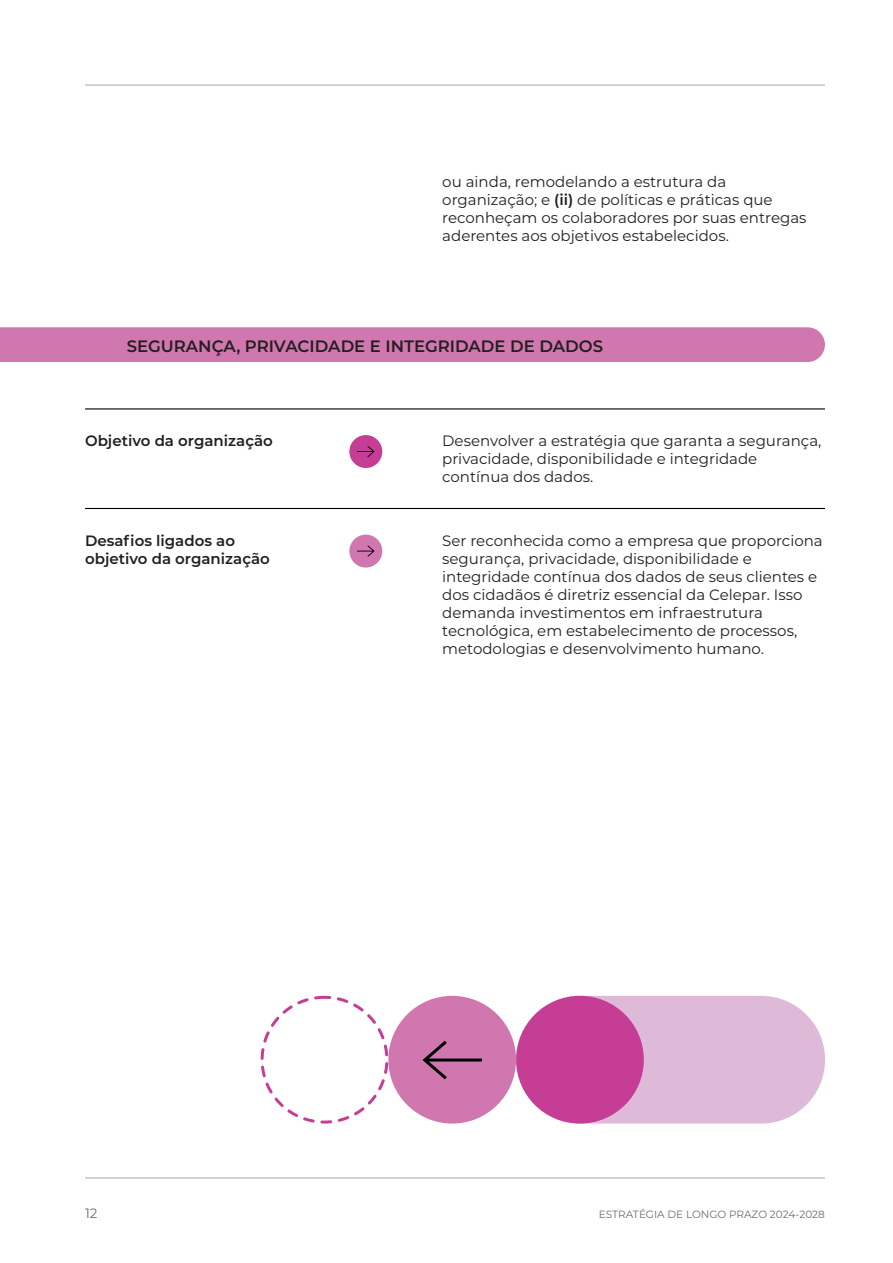
<style>
.page{position:relative;width:893px;height:1263px;background:#fff}
.page>*{position:absolute;margin:0;border:0;box-sizing:border-box;transform-origin:0 0}
.t1{font:600 16.5px "Montserrat";color:#231f20}
.t2{font:15px/18px "Montserrat";color:#231f20}
.t3{font:600 15px/18px "Montserrat";color:#231f20}
.t4{font:13.5px "Montserrat";color:#6d6e6b}
.t5{font:10.5px "Montserrat";color:#6d6e6b}
.s1{font-weight:600}
</style>
<div class="page">
<hr style="left:85px;top:1177px;width:740px;height:1px;background:#b2b3ad">
<hr style="left:85px;top:84px;width:740px;height:2px;background:#b2b3ad">
<div style="left:0;top:327px;width:825px;height:35px;background:#d177b0"></div>
<hr style="left:85px;top:408px;width:740px;height:1px;background:#000">
<div style="left:349px;top:435px;width:33px;height:33px;background:#c63d96;border-radius:50%"></div>
<svg style="left:357px;top:446px;width:18px;height:11px"></svg>
<hr style="left:85px;top:508px;width:740px;height:1px;background:#000">
<div style="left:349px;top:535px;width:33px;height:32px;background:#d177b0;border-radius:50%"></div>
<svg style="left:357px;top:545px;width:18px;height:12px"></svg>
<div style="left:516px;top:996px;width:309px;height:127px;background:#deb9d8;border-radius:64px"></div>
<div style="left:516px;top:996px;width:128px;height:127px;background:#c63d96;border-radius:50%"></div>
<div style="left:388px;top:996px;width:128px;height:127px;background:#d177b0;border-radius:50%"></div>
<svg style="left:261px;top:996px;width:127px;height:127px"></svg>
<svg style="left:422px;top:1041px;width:60px;height:38px"></svg>
<p class="t2" style="left:442px;top:172px;width:366px">ou ainda, remodelando a estrutura da organização; e <span class="s1">(ii)</span> de políticas e práticas que reconheçam os colaboradores por suas entregas aderentes aos objetivos estabelecidos.</p>
<p class="t1" style="left:127px;top:334px;width:478px">SEGURANÇA, PRIVACIDADE E INTEGRIDADE DE DADOS</p>
<p class="t3" style="left:85px;top:431px;width:189px">Objetivo da organização</p>
<p class="t2" style="left:442px;top:431px;width:381px">Desenvolver a estratégia que garanta a segurança, privacidade, disponibilidade e integridade contínua dos dados.</p>
<p class="t3" style="left:85px;top:531px;width:186px">Desafios ligados ao objetivo da organização</p>
<p class="t2" style="left:442px;top:531px;width:382px">Ser reconhecida como a empresa que proporciona segurança, privacidade, disponibilidade e integridade contínua dos dados de seus clientes e dos cidadãos é diretriz essencial da Celepar. Isso demanda investimentos em infraestrutura tecnológica, em estabelecimento de processos, metodologias e desenvolvimento humano.</p>
<p class="t4" style="left:85px;top:1204px;width:14px">12</p>
<p class="t5" style="left:599px;top:1207px;width:228px">ESTRATÉGIA DE LONGO PRAZO 2024-2028</p>
</div>
